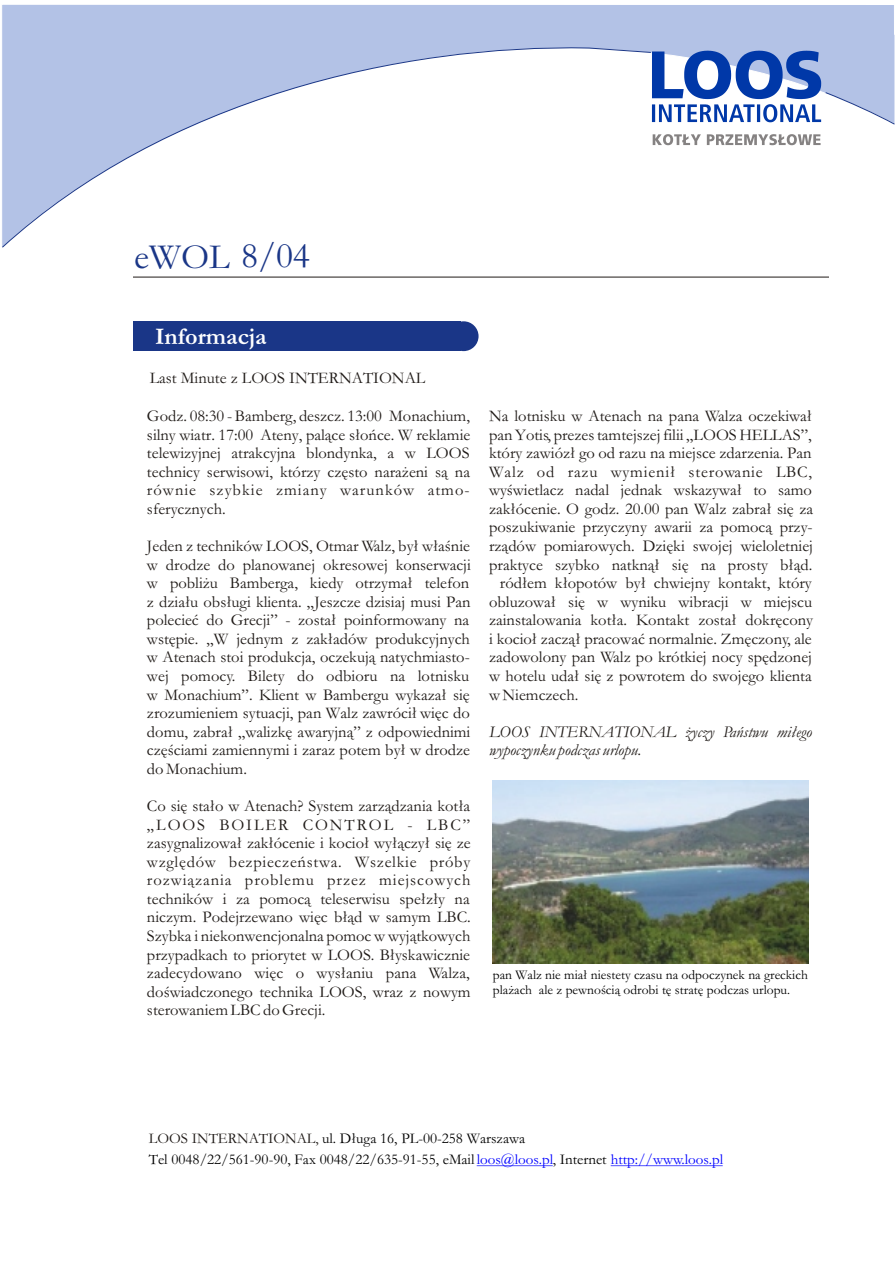
<style>
.page{position:relative;width:896px;height:1265px;background:#fff}
.page>*{position:absolute;margin:0;border:0;box-sizing:border-box;transform-origin:0 0}
.t1{font:36px "Garamond";color:#1a3687}
.t2{font:700 24px "Garamond";color:#fff}
.t3{font:16.5px/18.6px "Garamond";color:#1f1a17;text-align:justify}
.t4{font:italic 16.5px/18.6px "Garamond";color:#1f1a17}
.t5{font:15px/20.5px "Garamond";color:#000}
.t6{font:13.5px/15.1px "Garamond";color:#000}
.s1{color:#1f1a17}
.s2{color:#00f}
</style>
<div class="page">
<hr style="left:133px;top:277px;width:696px;height:1px;background:#1f1a17">
<svg style="left:2px;top:4px;width:893px;height:142px;background:#bac8e8"></svg>
<svg style="left:2px;top:44px;width:649px;height:204px"></svg>
<div style="left:133px;top:321px;width:327px;height:30px;background:#1a3687"></div>
<svg style="left:467px;top:336px;width:12px;height:15px"></svg>
<div style="left:449px;top:321px;width:29px;height:30px;background:#1a3687;border-radius:50%"></div>
<hr style="left:476px;top:1165px;width:76px;height:1px;background:#00f">
<hr style="left:610px;top:1165px;width:112px;height:1px;background:#00f">
<svg style="left:652px;top:51px;width:243px;height:74px"></svg>
<svg style="left:652px;top:134px;width:168px;height:11px"></svg>
<img style="left:493px;top:780px;width:315px;height:183px">
<h1 class="t1" style="left:134px;top:243px;width:177px">eWOL 8/04</h1>
<h2 class="t2" style="left:155px;top:328px;width:113px">Informacja</h2>
<p class="t3" style="left:150px;top:370px;width:277px">Last Minute z LOOS INTERNATIONAL</p>
<p class="t3" style="left:147px;top:408px;width:325px">Godz. 08:30 - Bamberg, deszcz. 13:00 Monachium, silny wiatr. 17:00 Ateny, pal¹ce s³oñce. W reklamie telewizyjnej atrakcyjna blondynka, a w LOOS technicy serwisowi, którzy czêsto nara¿eni s¹ na równie szybkie zmiany warunków atmo&shy;sferycznych.</p>
<p class="t3" style="left:147px;top:538px;width:325px">Jeden z techników LOOS, Otmar Walz, by³ w³aœnie w drodze do planowanej okresowej konserwacji w pobli¿u Bamberga, kiedy otrzyma³ telefon z dzia³u obs³ugi klienta. „Jeszcze dzisiaj musi Pan polecieæ do Grecji” - zosta³ poinformowany na wstêpie. „W jednym z zak³adów produkcyjnych w Atenach stoi produkcja, oczekuj¹ natychmiasto&shy;wej pomocy. Bilety do odbioru na lotnisku w Monachium”. Klient w Bambergu wykaza³ siê zrozumieniem sytuacji, pan Walz zawróci³ wiêc do domu, zabra³ „walizkê awaryjn¹” z odpowiednimi czêœciami zamiennymi i zaraz potem by³ w drodze do Monachium.</p>
<p class="t3" style="left:147px;top:798px;width:325px">Co siê sta³o w Atenach? System zarz¹dzania kot³a „LOOS BOILER CONTROL - LBC” zasygnalizowa³ zak³ócenie i kocio³ wy³¹czy³ siê ze wzglêdów bezpieczeñstwa. Wszelkie próby rozwi¹zania problemu przez miejscowych techników i za pomoc¹ teleserwisu spe³z³y na niczym. Podejrzewano wiêc b³¹d w samym LBC.<br>Szybka i niekonwencjonalna pomoc w wyj¹tkowych przypadkach to priorytet w LOOS. B³yskawicznie zadecydowano wiêc o wys³aniu pana Walza, doœwiadczonego technika LOOS, wraz z nowym sterowaniem LBC do Grecji.</p>
<p class="t3" style="left:489px;top:408px;width:325px">Na lotnisku w Atenach na pana Walza oczekiwa³ pan Yotis, prezes tamtejszej filii „LOOS HELLAS”, który zawióz³ go od razu na miejsce zdarzenia. Pan Walz od razu wymieni³ sterowanie LBC, wyœwietlacz nadal jednak wskazywa³ to samo zak³ócenie. O godz. 20.00 pan Walz zabra³ siê za poszukiwanie przyczyny awarii za pomoc¹ przy&shy;rz¹dów pomiarowych. Dziêki swojej wieloletniej praktyce szybko natkn¹³ siê na prosty b³¹d.</p>
<p class="t3" style="left:489px;top:575px;width:325px">•ród³em k³opotów by³ chwiejny kontakt, który obluzowa³ siê w wyniku wibracji w miejscu zainstalowania kot³a. Kontakt zosta³ dokrêcony i kocio³ zacz¹³ pracowaæ normalnie. Zmêczony, ale zadowolony pan Walz po krótkiej nocy spêdzonej w hotelu uda³ siê z powrotem do swojego klienta w Niemczech.</p>
<p class="t4" style="left:489px;top:724px;width:324px">LOOS INTERNATIONAL ¿yczy Pañstwu mi³ego wypoczynku podczas urlopu.</p>
<p class="t6" style="left:493px;top:968px;width:316px">pan Walz nie mia³ niestety czasu na odpoczynek na greckich pla¿ach ale z pewnoœci¹ odrobi tê stratê podczas urlopu.</p>
<p class="t5" style="left:149px;top:1130px;width:576px"><span class="s1">LOOS INTERNATIONAL,</span> ul. D³uga 16, PL-00-258 Warszawa<br>Tel 0048/22/561-90-90, Fax 0048/22/635-91-55, eMail <span class="s2">loos@loos.pl</span>, Internet <span class="s2">http://www.loos.pl</span></p>
</div>
